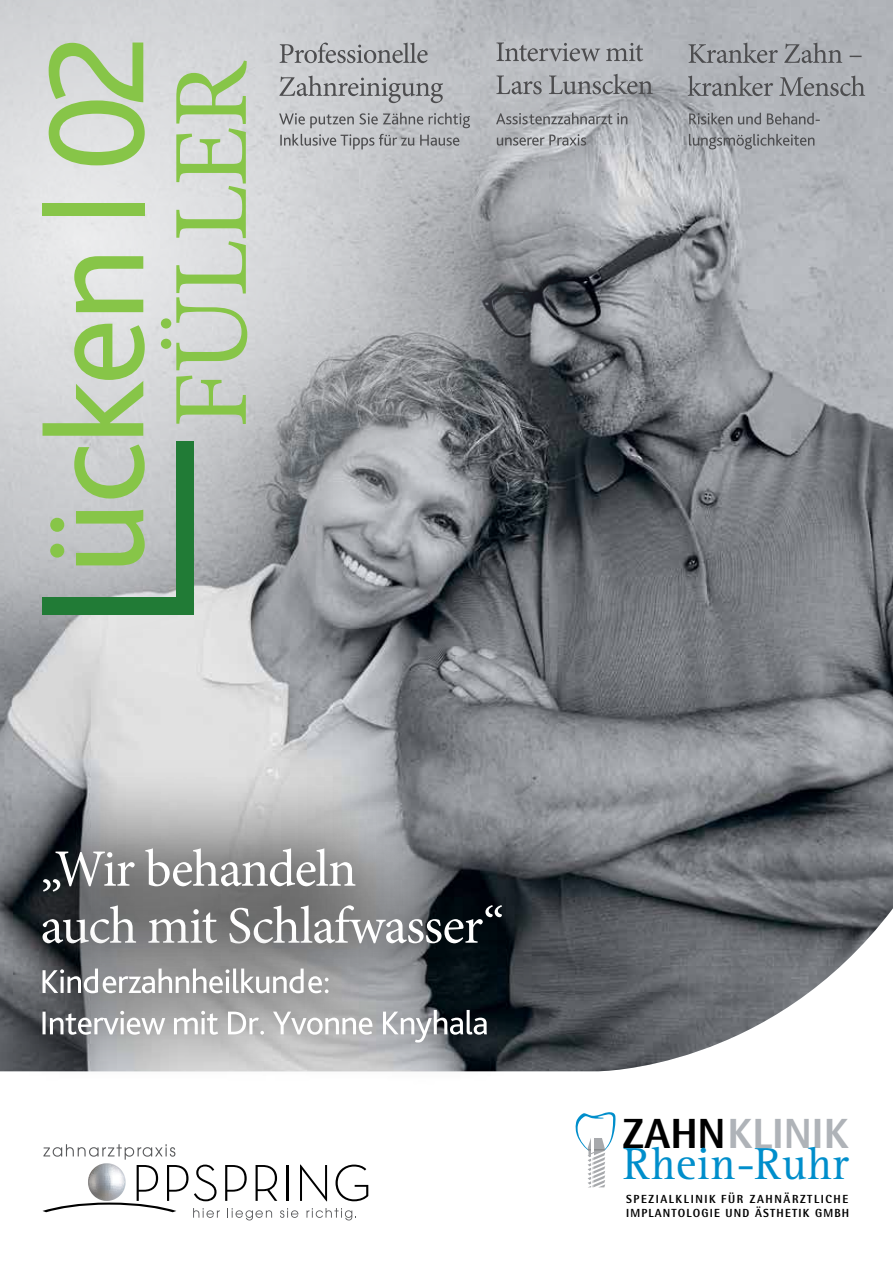
<style>
.page{position:relative;width:893px;height:1263px;background:#fff}
.page>*{position:absolute;margin:0;border:0;box-sizing:border-box;transform-origin:0 0}
.t1{font:46.35px "Rotis Serif Std";letter-spacing:.01em;color:#008ecb}
.t2{font:800 42.15px "Rotis Semi Sans Std";color:#afb3b8}
.t3{font:800 11.7px "Rotis Semi Sans Std";letter-spacing:.14em;color:#000;scale:.96 1}
.t4{font:800 11.7px "Rotis Semi Sans Std";letter-spacing:.105em;color:#000;scale:.96 1}
.s1{color:#000}
</style>
<div class="page">
<img style="left:0;top:0;width:893px;height:1071px">
<svg style="left:0;top:0;width:670px;height:717px;background:#9da0a4"></svg>
<svg style="left:43px;top:1144px;width:325px;height:76px"></svg>
<svg style="left:576px;top:1112px;width:40px;height:75px"></svg>
<svg style="left:161px;top:61px;width:86px;height:363px;background:#c6d5ba"></svg>
<svg style="left:43px;top:43px;width:102px;height:522px;background:#c2d4b2"></svg>
<div style="left:42px;top:203px;width:103px;height:13px;background:#87c548"></div>
<div style="left:0;top:757px;width:592px;height:281px;background:#000;opacity:.7"></div>
<svg style="left:43px;top:905px;width:459px;height:14px;background:#67686a"></svg>
<svg style="left:43px;top:848px;width:312px;height:44px"></svg>
<div style="left:0;top:919px;width:536px;height:171px;background:#000;opacity:.5"></div>
<svg style="left:43px;top:1010px;width:444px;height:32px"></svg>
<svg style="left:43px;top:968px;width:286px;height:25px"></svg>
<div style="left:471px;top:17px;width:207px;height:155px;background:#fff;opacity:.75"></div>
<svg style="left:496px;top:74px;width:157px;height:20px;background:#9ea0a3"></svg>
<svg style="left:496px;top:43px;width:147px;height:18px;background:#9ea0a4"></svg>
<svg style="left:497px;top:134px;width:89px;height:12px"></svg>
<svg style="left:496px;top:113px;width:131px;height:11px"></svg>
<svg style="left:688px;top:76px;width:177px;height:20px;background:#97999d"></svg>
<svg style="left:688px;top:43px;width:174px;height:20px;background:#989a9f"></svg>
<svg style="left:689px;top:134px;width:125px;height:15px;background:#95989c"></svg>
<svg style="left:689px;top:113px;width:131px;height:12px;background:#939599"></svg>
<svg style="left:279px;top:76px;width:164px;height:27px;background:#afb0b3"></svg>
<svg style="left:280px;top:43px;width:148px;height:20px;background:#a6a7aa"></svg>
<svg style="left:280px;top:134px;width:179px;height:15px;background:#abadb0"></svg>
<svg style="left:279px;top:113px;width:191px;height:15px;background:#acadb0"></svg>
<div style="left:176px;top:441px;width:18px;height:174px;background:#217b36"></div>
<div style="left:43px;top:597px;width:147px;height:18px;background:#217b36"></div>
<h2 class="t2" style="left:623px;top:1107px;width:227px"><span class="s1">ZAHN</span>KLINIK</h2>
<h1 class="t1" style="left:623px;top:1137px;width:227px">Rhein-Ruhr</h1>
<p class="t3" style="left:626px;top:1191px;width:233px">SPEZIALKLINIK FÜR ZAHNÄRZTLICHE</p>
<p class="t4" style="left:626px;top:1206px;width:234px">IMPLANTOLOGIE UND ÄSTHETIK GMBH</p>
</div>
